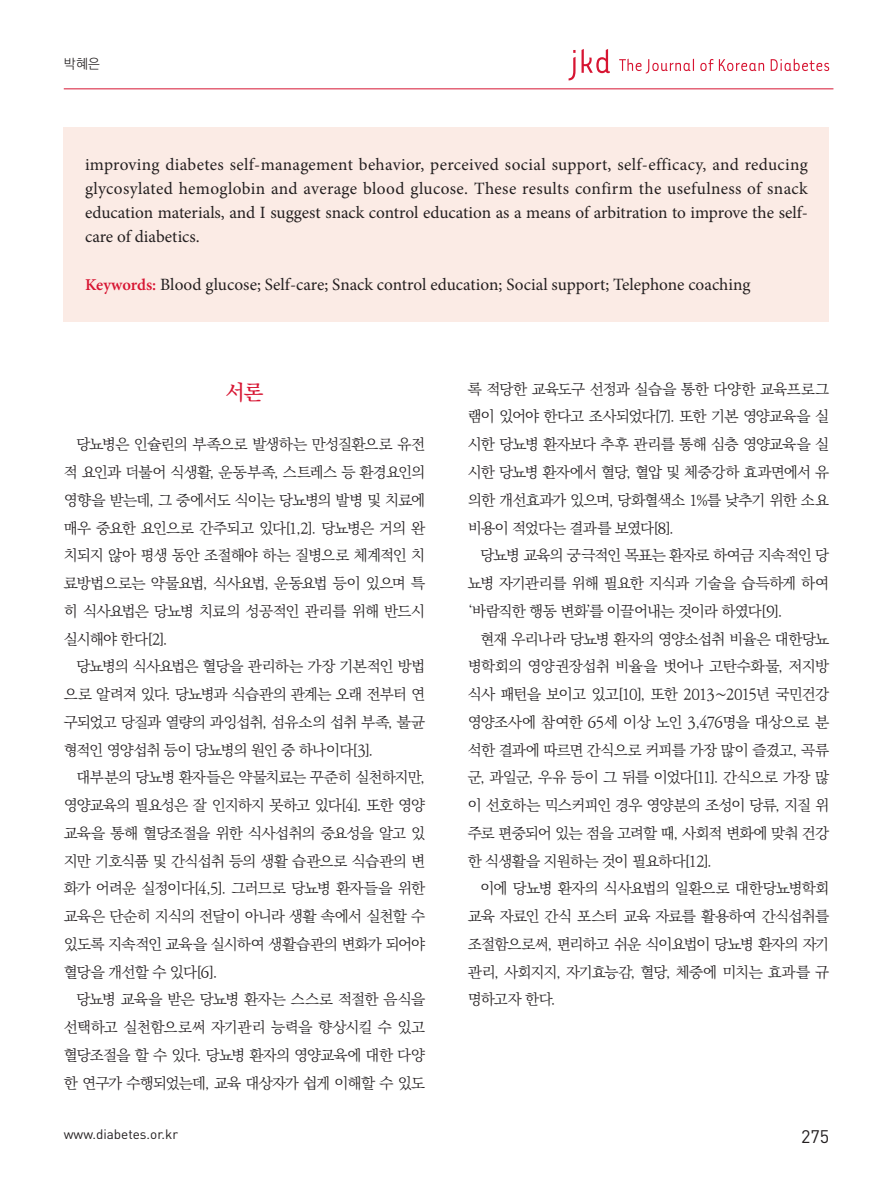
<style>
.page{position:relative;width:893px;height:1191px;background:#fff}
.page>*{position:absolute;margin:0;border:0;box-sizing:border-box;transform-origin:0 0}
.t1{font:21px "Ko Pub Batang PM";color:#d71532}
.t2{font:18px "DIN Pro";color:#231f20}
.t3{font:17.25px/24px "Minion Pro";color:#231f20;text-align:justify}
.t4{font:15px/27.8px "Ko Pub Batang PL";letter-spacing:-.05em;color:#231f20;text-align:justify}
.t5{font:13.5px "DIN Pro";color:#231f20}
.t6{font:13.5px "Ko Pub Dotum PL";color:#231f20}
.s1{font-weight:600;font-size:16.5px;color:#d71532}
</style>
<div class="page">
<hr style="left:64px;top:88px;width:769px;height:1px;background:#d71532">
<svg style="left:569px;top:49px;width:41px;height:31px"></svg>
<svg style="left:619px;top:59px;width:210px;height:15px"></svg>
<div style="left:64px;top:128px;width:765px;height:194px;background:#fbebe5"></div>
<p class="t6" style="left:64px;top:57px;width:38px">박혜은</p>
<p class="t3" style="left:85px;top:153px;width:724px">improving diabetes self-management behavior, perceived social support, self-efficacy, and reducing glycosylated hemoglobin and average blood glucose. These results confirm the usefulness of snack education materials, and I suggest snack control education as a means of arbitration to improve the self&shy;care of diabetics.</p>
<p class="t3" style="left:85px;top:273px;width:667px"><span class="s1">Keywords:</span> Blood glucose; Self-care; Snack control education; Social support; Telephone coaching</p>
<h1 class="t1" style="left:226px;top:381px;width:39px">서론</h1>
<p class="t4" style="left:64px;top:431px;width:363px;text-indent:13px">당뇨병은 인슐린의 부족으로 발생하는 만성질환으로 유전 적 요인과 더불어 식생활, 운동부족, 스트레스 등 환경요인의 영향을 받는데, 그 중에서도 식이는 당뇨병의 발병 및 치료에 매우 중요한 요인으로 간주되고 있다[1,2]. 당뇨병은 거의 완 치되지 않아 평생 동안 조절해야 하는 질병으로 체계적인 치 료방법으로는 약물요법, 식사요법, 운동요법 등이 있으며 특 히 식사요법은 당뇨병 치료의 성공적인 관리를 위해 반드시 실시해야 한다[2].</p>
<p class="t4" style="left:64px;top:653px;width:363px;text-indent:13px">당뇨병의 식사요법은 혈당을 관리하는 가장 기본적인 방법 으로 알려져 있다. 당뇨병과 식습관의 관계는 오래 전부터 연 구되었고 당질과 열량의 과잉섭취, 섬유소의 섭취 부족, 불균 형적인 영양섭취 등이 당뇨병의 원인 중 하나이다[3].</p>
<p class="t4" style="left:64px;top:764px;width:363px;text-indent:13px">대부분의 당뇨병 환자들은 약물치료는 꾸준히 실천하지만, 영양교육의 필요성은 잘 인지하지 못하고 있다[4]. 또한 영양 교육을 통해 혈당조절을 위한 식사섭취의 중요성을 알고 있 지만 기호식품 및 간식섭취 등의 생활 습관으로 식습관의 변 화가 어려운 실정이다[4,5]. 그러므로 당뇨병 환자들을 위한 교육은 단순히 지식의 전달이 아니라 생활 속에서 실천할 수 있도록 지속적인 교육을 실시하여 생활습관의 변화가 되어야 혈당을 개선할 수 있다[6].</p>
<p class="t4" style="left:64px;top:986px;width:363px;text-indent:13px">당뇨병 교육을 받은 당뇨병 환자는 스스로 적절한 음식을 선택하고 실천함으로써 자기관리 능력을 향상시킬 수 있고 혈당조절을 할 수 있다. 당뇨병 환자의 영양교육에 대한 다양 한 연구가 수행되었는데, 교육 대상자가 쉽게 이해할 수 있도</p>
<p class="t4" style="left:468px;top:376px;width:363px">록 적당한 교육도구 선정과 실습을 통한 다양한 교육프로그 램이 있어야 한다고 조사되었다[7]. 또한 기본 영양교육을 실 시한 당뇨병 환자보다 추후 관리를 통해 심층 영양교육을 실 시한 당뇨병 환자에서 혈당, 혈압 및 체중강하 효과면에서 유 의한 개선효과가 있으며, 당화혈색소 1%를 낮추기 위한 소요 비용이 적었다는 결과를 보였다[8].</p>
<p class="t4" style="left:468px;top:542px;width:363px;text-indent:13px">당뇨병 교육의 궁극적인 목표는 환자로 하여금 지속적인 당 뇨병 자기관리를 위해 필요한 지식과 기술을 습득하게 하여 ‘바람직한 행동 변화’를 이끌어내는 것이라 하였다[9].</p>
<p class="t4" style="left:468px;top:625px;width:363px;text-indent:13px">현재 우리나라 당뇨병 환자의 영양소섭취 비율은 대한당뇨 병학회의 영양권장섭취 비율을 벗어나 고탄수화물, 저지방 식사 패턴을 보이고 있고[10], 또한 2013∼2015년 국민건강 영양조사에 참여한 65세 이상 노인 3,476명을 대상으로 분 석한 결과에 따르면 간식으로 커피를 가장 많이 즐겼고, 곡류 군, 과일군, 우유 등이 그 뒤를 이었다[11]. 간식으로 가장 많 이 선호하는 믹스커피인 경우 영양분의 조성이 당류, 지질 위 주로 편중되어 있는 점을 고려할 때, 사회적 변화에 맞춰 건강 한 식생활을 지원하는 것이 필요하다[12].</p>
<p class="t4" style="left:468px;top:875px;width:363px;text-indent:13px">이에 당뇨병 환자의 식사요법의 일환으로 대한당뇨병학회 교육 자료인 간식 포스터 교육 자료를 활용하여 간식섭취를 조절함으로써, 편리하고 쉬운 식이요법이 당뇨병 환자의 자기 관리, 사회지지, 자기효능감, 혈당, 체중에 미치는 효과를 규 명하고자 한다.</p>
<p class="t5" style="left:64px;top:1124px;width:116px">www.diabetes.or.kr</p>
<p class="t2" style="left:801px;top:1123px;width:30px">275</p>
</div>
